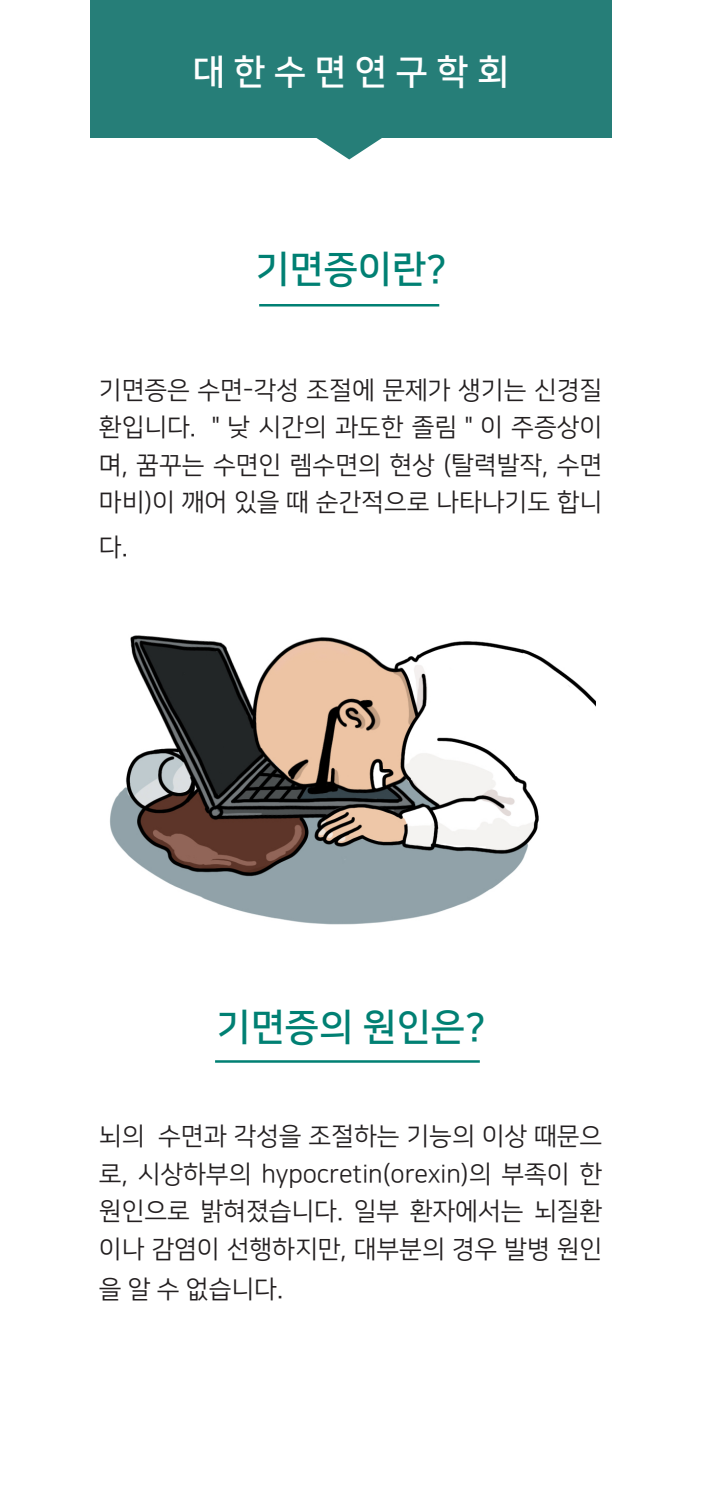
<style>
.page{position:relative;width:702px;height:1489px;background:#fff}
.page>*{position:absolute;margin:0;border:0;box-sizing:border-box;transform-origin:0 0}
.t1{font:37.5px "Nanum Square B";color:#008073}
.t2{font:35px "Nanum Square B";color:#fff}
.t3{font:25px/37.5px "Nanum Square R";color:#231f20;text-align:justify}
</style>
<div class="page">
<img style="left:110px;top:635px;width:485px;height:290px">
<hr style="left:259px;top:304px;width:180px;height:2px;background:#008073">
<hr style="left:215px;top:1060px;width:265px;height:2px;background:#008073">
<div style="left:91px;top:0;width:521px;height:138px;background:#267e78"></div>
<svg style="left:316px;top:138px;width:66px;height:21px"></svg>
<p class="t2" style="left:193px;top:53px;width:318px">대 한 수 면 연 구 학 회</p>
<p class="t1" style="left:255px;top:249px;width:192px">기면증이란?</p>
<p class="t3" style="left:99px;top:371px;width:505px">기면증은 수면-각성 조절에 문제가 생기는 신경질 환입니다. ＂낮 시간의 과도한 졸림＂이 주증상이 며, 꿈꾸는 수면인 렘수면의 현상 (탈력발작, 수면 마비)이 깨어 있을 때 순간적으로 나타나기도 합니</p>
<p class="t3" style="left:99px;top:529px;width:30px">다.</p>
<p class="t1" style="left:217px;top:1007px;width:270px">기면증의 원인은?</p>
<p class="t3" style="left:99px;top:1118px;width:505px">뇌의 수면과 각성을 조절하는 기능의 이상 때문으 로, 시상하부의 hypocretin(orexin)의 부족이 한 원인으로 밝혀졌습니다. 일부 환자에서는 뇌질환 이나 감염이 선행하지만, 대부분의 경우 발병 원인</p>
<p class="t3" style="left:99px;top:1270px;width:186px">을 알 수 없습니다.</p>
</div>
